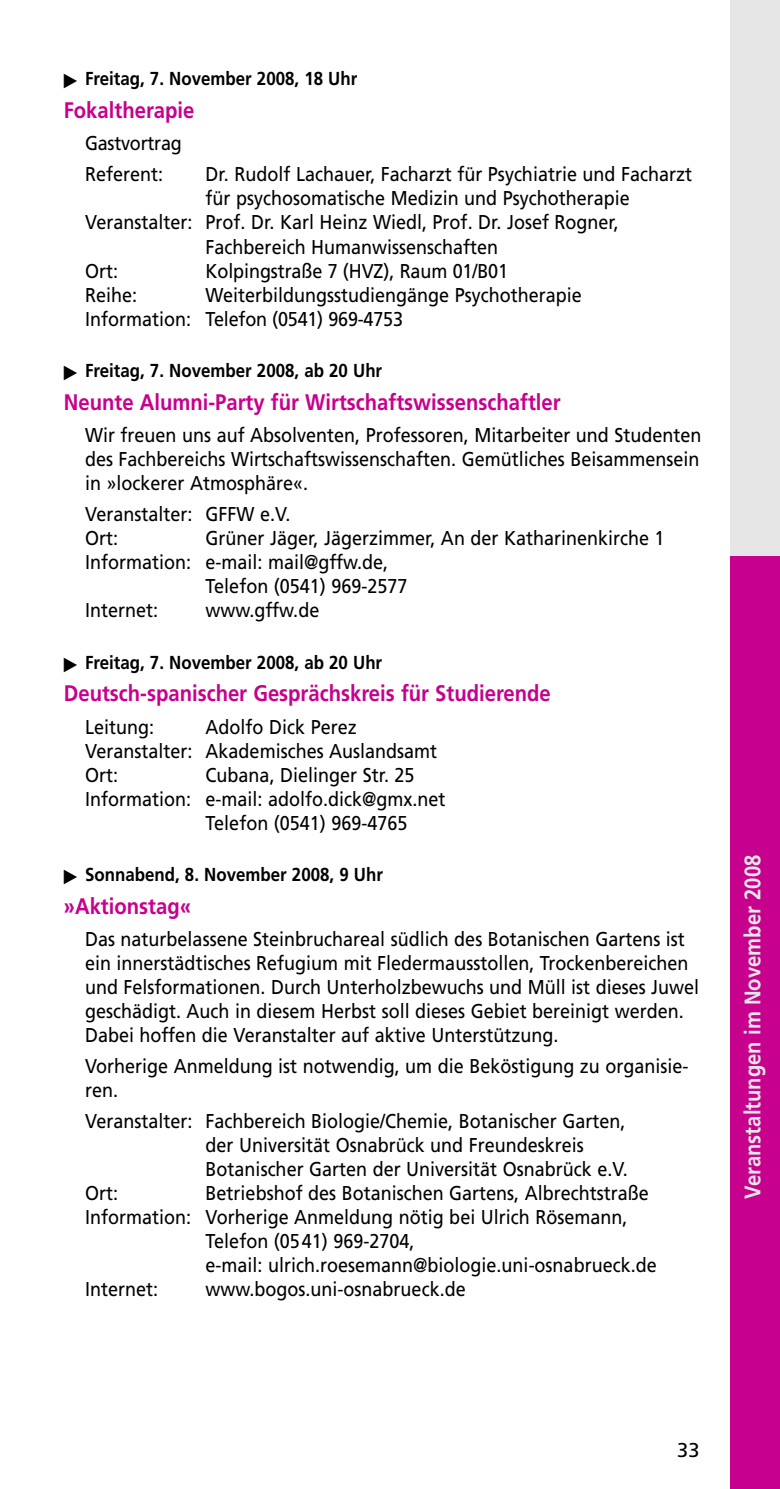
<style>
.page{position:relative;width:780px;height:1489px;background:#fff}
.page>*{position:absolute;margin:0;border:0;box-sizing:border-box;transform-origin:0 0}
.t1{font:700 22.5px "Frutiger";color:#c7008d;scale:.9 1}
.t2{font:700 22.5px "Frutiger";color:#e6e6e6;scale:.9 1}
.t3{font:20px/24px "Frutiger";color:#000;scale:.9 1}
.t4{font:20px "Frutiger";color:#000}
.t5{font:700 18.75px "Frutiger";color:#000;scale:.9 1}
.s1{font-family:"Universal Newswith Comm Pi";font-weight:400;font-size:15px}
</style>
<div class="page">
<div style="left:730px;top:0;width:50px;height:1488px;background:#e6e6e6"></div>
<div style="left:730px;top:556px;width:50px;height:932px;background:#c7008d"></div>
<p class="t5" style="left:64px;top:71px;width:327px"><span class="s1">-</span> Freitag, 7. November 2008, 18 Uhr</p>
<p class="t1" style="left:64px;top:101px;width:147px">Fokaltherapie</p>
<p class="t3" style="left:85px;top:129px;width:109px;line-height:31px">Gastvortrag<br>Referent:</p>
<p class="t3" style="left:206px;top:164px;width:542px">Dr. Rudolf Lachauer, Facharzt für Psychiatrie und Facharzt</p>
<p class="t3" style="left:206px;top:188px;width:472px">für psychosomatische Medizin und Psychotherapie</p>
<p class="t3" style="left:85px;top:212px;width:594px">Veranstalter: Prof. Dr. Karl Heinz Wiedl, Prof. Dr. Josef Rogner,</p>
<p class="t3" style="left:206px;top:236px;width:326px">Fachbereich Humanwissenschaften</p>
<p class="t3" style="left:85px;top:260px;width:38px">Ort:</p>
<p class="t3" style="left:206px;top:260px;width:338px">Kolpingstraße 7 (HVZ), Raum 01/B01</p>
<p class="t3" style="left:85px;top:284px;width:59px">Reihe:</p>
<p class="t3" style="left:85px;top:284px;width:553px;text-indent:120px">Weiterbildungsstudiengänge Psychotherapie<br>Information: Telefon (0541) 969-4753</p>
<p class="t5" style="left:64px;top:363px;width:355px"><span class="s1">-</span> Freitag, 7. November 2008, ab 20 Uhr</p>
<p class="t1" style="left:64px;top:393px;width:553px">Neunte Alumni-Party für Wirtschaftswissenschaftler</p>
<p class="t3" style="left:85px;top:424px;width:686px;text-align:justify">Wir freuen uns auf Absolventen, Professoren, Mitarbeiter und Studenten des Fachbereichs Wirtschaftswissenschaften. Gemütliches Beisammensein in »lockerer Atmosphäre«.</p>
<p class="t3" style="left:85px;top:503px;width:230px">Veranstalter: GFFW e.V.<br>Ort:</p>
<p class="t3" style="left:206px;top:527px;width:511px">Grüner Jäger, Jägerzimmer, An der Katharinenkirche 1</p>
<p class="t3" style="left:85px;top:551px;width:338px">Information: e-mail: mail@gffw.de,</p>
<p class="t3" style="left:206px;top:575px;width:226px">Telefon (0541) 969-2577</p>
<p class="t3" style="left:85px;top:599px;width:83px">Internet:</p>
<p class="t3" style="left:205px;top:599px;width:128px">www.gffw.de</p>
<p class="t5" style="left:64px;top:654px;width:355px"><span class="s1">-</span> Freitag, 7. November 2008, ab 20 Uhr</p>
<p class="t1" style="left:64px;top:684px;width:542px">Deutsch-spanischer Gesprächskreis für Studierende</p>
<p class="t3" style="left:85px;top:716px;width:78px">Leitung:</p>
<p class="t3" style="left:85px;top:716px;width:393px;text-indent:120px">Adolfo Dick Perez<br>Veranstalter: Akademisches Auslandsamt<br>Ort:</p>
<p class="t3" style="left:206px;top:764px;width:234px">Cubana, Dielinger Str. 25</p>
<p class="t3" style="left:85px;top:788px;width:402px">Information: e-mail: adolfo.dick@gmx.net</p>
<p class="t3" style="left:206px;top:812px;width:226px">Telefon (0541) 969-4765</p>
<p class="t5" style="left:64px;top:866px;width:356px"><span class="s1">-</span> Sonnabend, 8. November 2008, 9 Uhr</p>
<p class="t1" style="left:64px;top:896px;width:143px">»Aktionstag«</p>
<p class="t3" style="left:85px;top:928px;width:684px">Das naturbelassene Steinbruchareal südlich des Botanischen Gartens ist ein innerstädtisches Refugium mit Fledermausstollen, Trockenbereichen und Felsformationen. Durch Unterholzbewuchs und Müll ist dieses Juwel geschädigt. Auch in diesem Herbst soll dieses Gebiet bereinigt werden.<br>Dabei hoffen die Veranstalter auf aktive Unterstützung.</p>
<p class="t3" style="left:85px;top:1055px;width:671px">Vorherige Anmeldung ist notwendig, um die Beköstigung zu organisie&shy;ren.</p>
<p class="t3" style="left:85px;top:1110px;width:601px">Veranstalter: Fachbereich Biologie/Chemie, Botanischer Garten,</p>
<p class="t3" style="left:206px;top:1134px;width:422px">der Universität Osnabrück und Freundeskreis</p>
<p class="t3" style="left:206px;top:1158px;width:470px">Botanischer Garten der Universität Osnabrück e.V.</p>
<p class="t3" style="left:85px;top:1182px;width:38px">Ort:</p>
<p class="t3" style="left:206px;top:1182px;width:494px">Betriebshof des Botanischen Gartens, Albrechtstraße</p>
<p class="t3" style="left:85px;top:1206px;width:604px">Information: Vorherige Anmeldung nötig bei Ulrich Rösemann,</p>
<p class="t3" style="left:206px;top:1230px;width:233px">Telefon (0541) 969-2704,</p>
<p class="t3" style="left:206px;top:1254px;width:502px">e-mail: ulrich.roesemann@biologie.uni-osnabrueck.de</p>
<p class="t3" style="left:85px;top:1278px;width:83px">Internet:</p>
<p class="t3" style="left:205px;top:1278px;width:290px">www.bogos.uni-osnabrueck.de</p>
<p class="t2" style="left:743px;top:1198px;width:383px;rotate:-90deg">Veranstaltungen im November 2008</p>
<p class="t4" style="left:677px;top:1442px;width:24px">33</p>
</div>
